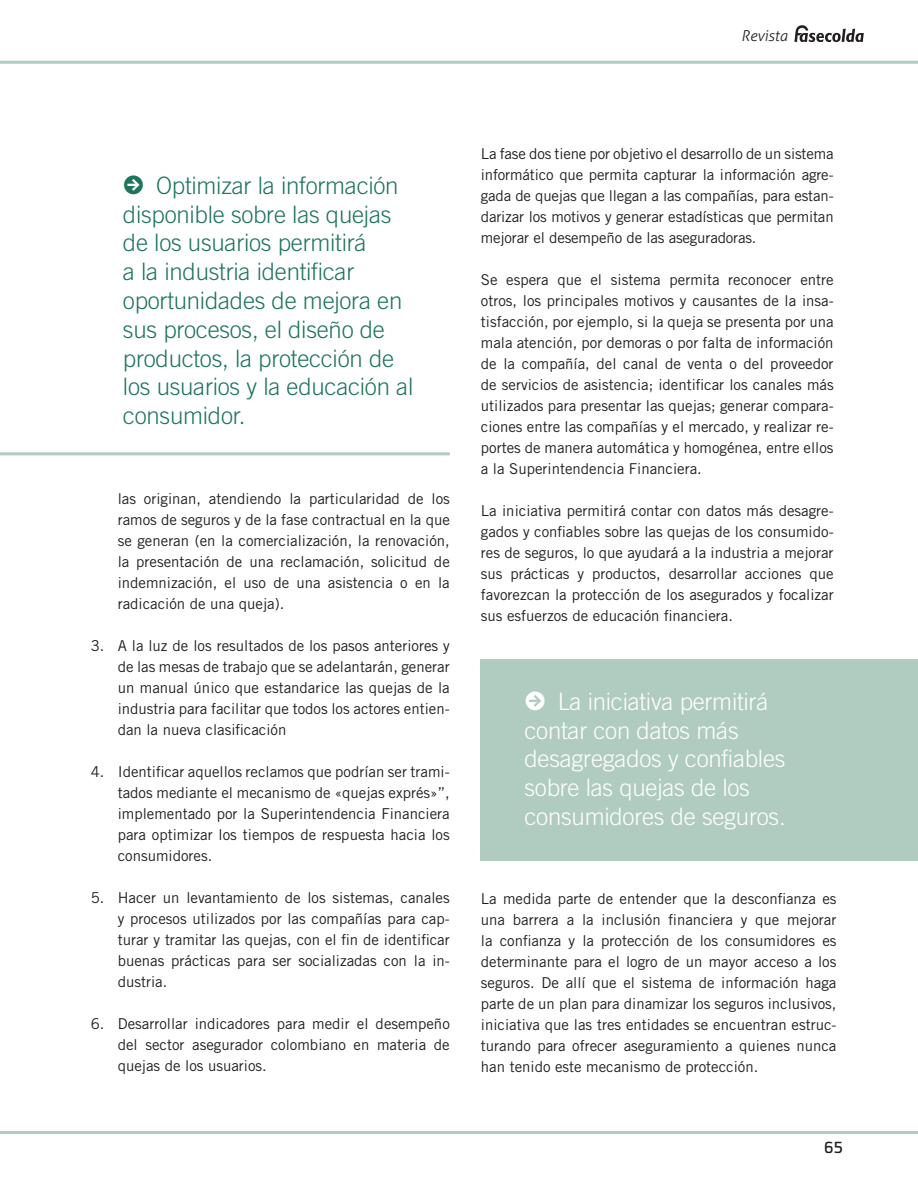
<style>
.page{position:relative;width:918px;height:1188px;background:#fff}
.page>*{position:absolute;margin:0;border:0;box-sizing:border-box;transform-origin:0 0}
.t1{font:300 24px/28.8px "Trade Gothic LT Std";letter-spacing:-.01em;color:#1e755b}
.t2{font:300 24px/28.8px "Trade Gothic LT Std";letter-spacing:-.01em;color:#fff}
.t3{font:15px/21px "Trade Gothic LT Std";color:#231f20;text-align:justify}
.t4{font:italic 300 15px "Aller";color:#231f20}
.t5{font:15px "Collator";color:#231f20}
.s1{font-family:"Klavika Arrows";font-weight:500;font-size:27.45px}
</style>
<div class="page">
<svg style="left:794px;top:25px;width:70px;height:17px"></svg>
<hr style="left:0;top:1131px;width:918px;height:3px;background:#b0cbc0">
<hr style="left:0;top:61px;width:918px;height:3px;background:#b0cbc0">
<div style="left:481px;top:659px;width:437px;height:201px;background:#b0cbc0"></div>
<hr style="left:0;top:452px;width:450px;height:3px;background:#b0cbc0">
<p class="t4" style="left:741px;top:27px;width:48px">Revista</p>
<p class="t1" style="left:123px;top:170px;width:292px"><span class="s1">R</span> Optimizar la información disponible sobre las quejas de los usuarios permitirá<br>a la industria identificar oportunidades de mejora en sus procesos, el diseño de productos, la protección de los usuarios y la educación al consumidor.</p>
<p class="t3" style="left:118px;top:488px;width:334px">las originan, atendiendo la particularidad de los ramos de seguros y de la fase contractual en la que se generan (en la comercialización, la renovación, la presentación de una reclamación, solicitud de indemnización, el uso de una asistencia o en la radicación de una queja).</p>
<p class="t3" style="left:118px;top:635px;width:334px;text-indent:-27px">3. A la luz de los resultados de los pasos anteriores y de las mesas de trabajo que se adelantarán, generar un manual único que estandarice las quejas de la industria para facilitar que todos los actores entien&shy;dan la nueva clasificación</p>
<p class="t3" style="left:118px;top:761px;width:334px;text-indent:-27px">4. Identificar aquellos reclamos que podrían ser trami&shy;tados mediante el mecanismo de «quejas exprés»”, implementado por la Superintendencia Financiera para optimizar los tiempos de respuesta hacia los consumidores.</p>
<p class="t3" style="left:118px;top:887px;width:334px;text-indent:-27px">5. Hacer un levantamiento de los sistemas, canales y procesos utilizados por las compañías para cap&shy;turar y tramitar las quejas, con el fin de identificar buenas prácticas para ser socializadas con la in&shy;dustria.</p>
<p class="t3" style="left:118px;top:1013px;width:334px;text-indent:-27px">6. Desarrollar indicadores para medir el desempeño del sector asegurador colombiano en materia de quejas de los usuarios.</p>
<p class="t3" style="left:481px;top:143px;width:354px">La fase dos tiene por objetivo el desarrollo de un sistema informático que permita capturar la información agre&shy;gada de quejas que llegan a las compañías, para estan&shy;darizar los motivos y generar estadísticas que permitan mejorar el desempeño de las aseguradoras.</p>
<p class="t3" style="left:481px;top:269px;width:354px">Se espera que el sistema permita reconocer entre otros, los principales motivos y causantes de la insa&shy;tisfacción, por ejemplo, si la queja se presenta por una mala atención, por demoras o por falta de información de la compañía, del canal de venta o del proveedor de servicios de asistencia; identificar los canales más utilizados para presentar las quejas; generar compara&shy;ciones entre las compañías y el mercado, y realizar re&shy;portes de manera automática y homogénea, entre ellos a la Superintendencia Financiera.</p>
<p class="t3" style="left:481px;top:500px;width:354px">La iniciativa permitirá contar con datos más desagre&shy;gados y confiables sobre las quejas de los consumido&shy;res de seguros, lo que ayudará a la industria a mejorar sus prácticas y productos, desarrollar acciones que favorezcan la protección de los asegurados y focalizar sus esfuerzos de educación financiera.</p>
<p class="t2" style="left:525px;top:687px;width:263px"><span class="s1">R</span> La iniciativa permitirá contar con datos más desagregados y confiables sobre las quejas de los consumidores de seguros.</p>
<p class="t3" style="left:481px;top:888px;width:357px">La medida parte de entender que la desconfianza es una barrera a la inclusión financiera y que mejorar la confianza y la protección de los consumidores es determinante para el logro de un mayor acceso a los seguros. De allí que el sistema de información haga parte de un plan para dinamizar los seguros inclusivos, iniciativa que las tres entidades se encuentran estruc&shy;turando para ofrecer aseguramiento a quienes nunca han tenido este mecanismo de protección.</p>
<p class="t5" style="left:824px;top:1139px;width:21px">65</p>
</div>
